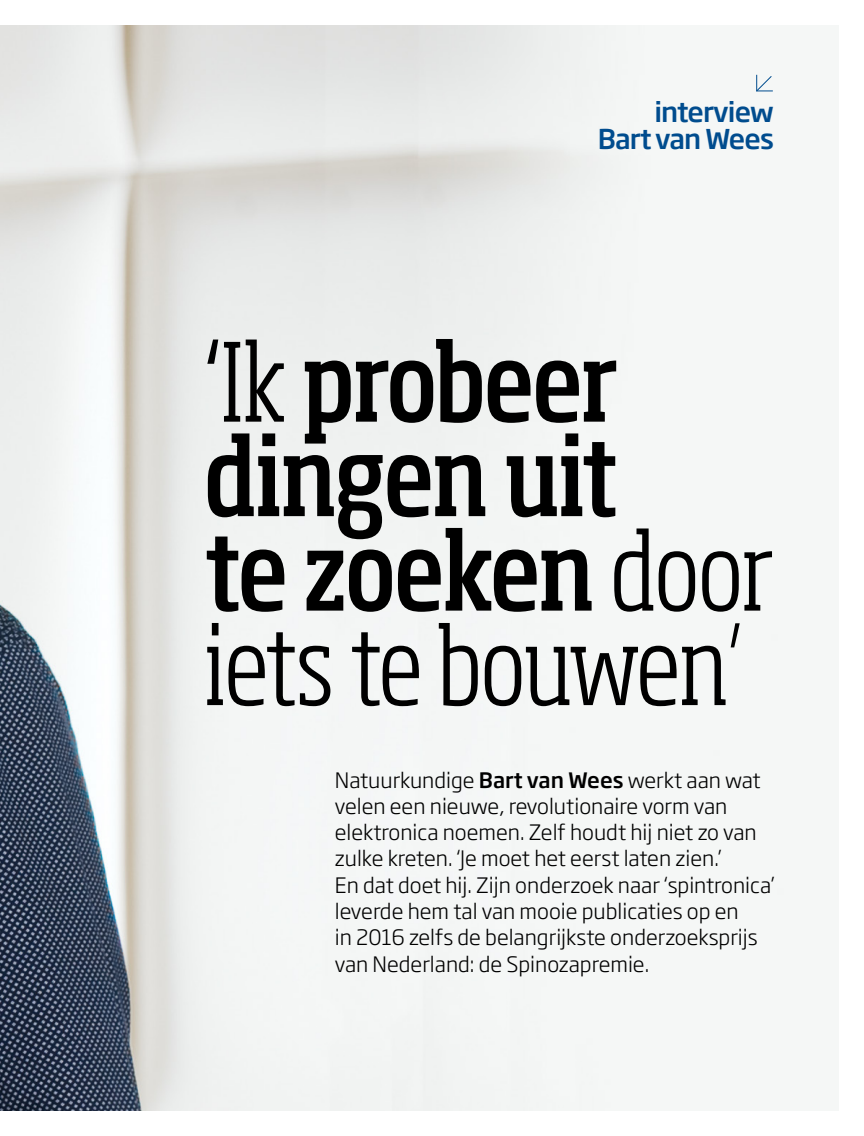
<style>
.page{position:relative;width:864px;height:1136px;background:#fff}
.page>*{position:absolute;margin:0;border:0;box-sizing:border-box;transform-origin:0 0}
._02_Kop{font:500 condensed 107.25px/94.3px "Soho Std";letter-spacing:-.01em;color:#000}
._01_Chapeau{font:500 27px "Soho Gothic Std";letter-spacing:-.03em;color:#004c8e}
._03_Intro{font:300 21px/26.2px "Soho Gothic Std";color:#000}
.s1{font-weight:300}
.s2{font-weight:200}
.s3{font-weight:500}
</style>
<div class="page">
<img style="left:0;top:26px;width:784px;height:1084px">
<svg style="left:755px;top:75px;width:17px;height:17px"></svg>
<p class="_01_Chapeau" style="left:654px;top:94px;width:121px">interview</p>
<p class="_01_Chapeau" style="left:597px;top:121px;width:178px">Bart van Wees</p>
<p class="_02_Kop" style="left:204px;top:333px;width:571px"><span class="s1">‘Ik</span> probeer dingen uit<br>te zoeken <span class="s1">door iets te bouwen</span><span class="s2">’</span></p>
<p class="_03_Intro" style="left:334px;top:767px;width:441px">Natuurkundige <span class="s3">Bart van Wees</span> werkt aan wat velen een nieuwe, revolutionaire vorm van elektronica noemen. Zelf houdt hij niet zo van zulke kreten. ‘Je moet het eerst laten zien.’<br>En dat doet hij. Zijn onderzoek naar ‘spintronica’ leverde hem tal van mooie publicaties op en<br>in 2016 zelfs de belangrijkste onderzoeksprijs van Nederland: de Spinozapremie.</p>
</div>
